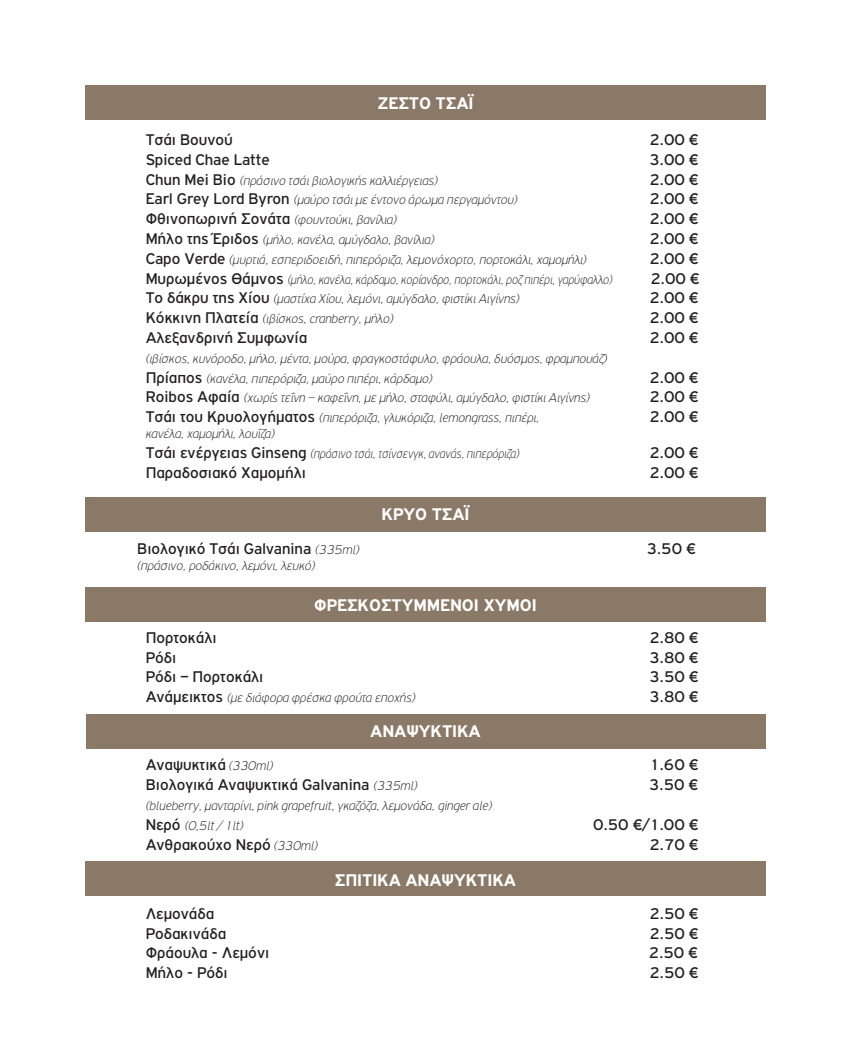
<style>
.page{position:relative;width:851px;height:1063px;background:#fff}
.page>*{position:absolute;margin:0;border:0;box-sizing:border-box;transform-origin:0 0}
.t1{font:700 18px "PF Highway Gothic";color:#fff}
.t2{font:16.5px "PF Highway Gothic";color:#231f20}
.t3{font:italic 100 13.5px "PF Highway Gothic";color:#231f20}
.t4{font:italic 100 13.5px "PF Highway Gothic";color:#231f20;scale:.9 1}
.s1{font-weight:400;font-style:normal;font-size:16.5px}
.s2{font-weight:100;font-style:italic;font-size:13.5px}
</style>
<div class="page">
<div style="left:85px;top:85px;width:680px;height:34px;background:#8a7966"></div>
<div style="left:85px;top:587px;width:680px;height:34px;background:#8a7966"></div>
<div style="left:85px;top:497px;width:680px;height:34px;background:#8a7966"></div>
<div style="left:87px;top:715px;width:678px;height:34px;background:#8a7966"></div>
<div style="left:85px;top:862px;width:680px;height:34px;background:#8a7966"></div>
<p class="t1" style="left:377px;top:93px;width:97px">ΖΕΣΤΟ ΤΣΑΪ</p>
<p class="t2" style="left:146px;top:131px;width:89px">Τσάι Βουνού</p>
<p class="t2" style="left:649px;top:131px;width:51px">2.00 €</p>
<p class="t2" style="left:146px;top:151px;width:125px">Spiced Chae Latte</p>
<p class="t2" style="left:649px;top:151px;width:51px">3.00 €</p>
<p class="t3" style="left:146px;top:174px;width:294px"><span class="s1">Chun Mei Bio</span> (πράσινο τσάι βιολογικής καλλιέργειας)</p>
<p class="t2" style="left:649px;top:170px;width:51px">2.00 €</p>
<p class="t3" style="left:146px;top:193px;width:373px"><span class="s1">Earl Grey Lord Byron</span> (μαύρο τσάι με έντονο άρωμα περγαμόντου)</p>
<p class="t2" style="left:649px;top:190px;width:51px">2.00 €</p>
<p class="t3" style="left:146px;top:213px;width:252px"><span class="s1">Φθινοπωρινή Σονάτα</span> (φουντούκι, βανίλια)</p>
<p class="t2" style="left:649px;top:210px;width:51px">2.00 €</p>
<p class="t3" style="left:146px;top:233px;width:290px"><span class="s1">Μήλο της Έριδος</span> (μήλο, κανέλα, αμύγδαλο, βανίλια)</p>
<p class="t2" style="left:649px;top:230px;width:51px">2.00 €</p>
<p class="t3" style="left:146px;top:253px;width:442px"><span class="s1">Capo Verde</span> (μυρτιά, εσπεριδοειδή, πιπερόριζα, λεμονόχορτο, πορτοκάλι, χαμομήλι)</p>
<p class="t2" style="left:649px;top:250px;width:51px">2.00 €</p>
<p class="t4" style="left:146px;top:273px;width:520px"><span class="s1">Μυρωμένος Θάμνος</span> (μήλο, κανέλα, κάρδαμο, κορίανδρο, πορτοκάλι, ροζ πιπέρι, γαρύφαλλο)</p>
<p class="t2" style="left:650px;top:269px;width:51px">2.00 €</p>
<p class="t3" style="left:146px;top:292px;width:375px"><span class="s1">Το δάκρυ της Χίου</span> (μαστίχα Χίου, λεμόνι, αμύγδαλο, φιστίκι Αιγίνης)</p>
<p class="t2" style="left:649px;top:289px;width:51px">2.00 €</p>
<p class="t3" style="left:146px;top:312px;width:249px"><span class="s1">Κόκκινη Πλατεία</span> (ιβίσκος, cranberry, μήλο)</p>
<p class="t2" style="left:649px;top:309px;width:51px">2.00 €</p>
<p class="t2" style="left:146px;top:329px;width:163px">Αλεξανδρινή Συμφωνία</p>
<p class="t2" style="left:649px;top:329px;width:51px">2.00 €</p>
<p class="t3" style="left:146px;top:352px;width:462px">(ιβίσκος, κυνόροδο, μήλο, μέντα, μούρα, φραγκοστάφυλο, φράουλα, δυόσμος, φραμπουάζ)</p>
<p class="t3" style="left:146px;top:372px;width:288px"><span class="s1">Πρίαπος</span> (κανέλα, πιπερόριζα, μαύρο πιπέρι, κάρδαμο)</p>
<p class="t2" style="left:649px;top:368px;width:51px">2.00 €</p>
<p class="t3" style="left:146px;top:391px;width:445px"><span class="s1">Roibos Αφαία</span> (χωρίς τεΐνη – καφεΐνη, με μήλο, σταφύλι, αμύγδαλο, φιστίκι Αιγίνης)</p>
<p class="t2" style="left:649px;top:388px;width:51px">2.00 €</p>
<p class="t3" style="left:146px;top:411px;width:395px"><span class="s1">Τσάι του Κρυολογήματος</span> (πιπερόριζα, γλυκόριζα, lemongrass, πιπέρι,</p>
<p class="t2" style="left:649px;top:408px;width:51px">2.00 €</p>
<p class="t3" style="left:146px;top:427px;width:131px">κανέλα, χαμομήλι, λουΐζα)</p>
<p class="t4" style="left:146px;top:447px;width:417px"><span class="s1">Τσάι ενέργειας Ginseng</span> (πράσινο τσάι, τσίνσενγκ, ανανάς, πιπερόριζα)</p>
<p class="t2" style="left:649px;top:444px;width:51px">2.00 €</p>
<p class="t2" style="left:146px;top:464px;width:162px">Παραδοσιακό Χαμομήλι</p>
<p class="t2" style="left:649px;top:464px;width:51px">2.00 €</p>
<p class="t1" style="left:381px;top:504px;width:89px">ΚΡΥΟ ΤΣΑΪ</p>
<p class="t2" style="left:137px;top:539px;width:223px">Βιολογικό Τσάι Galvanina <span class="s2">(335ml)</span></p>
<p class="t2" style="left:646px;top:539px;width:51px">3.50 €</p>
<p class="t3" style="left:137px;top:559px;width:179px">(πράσινο, ροδάκινο, λεμόνι, λευκό)</p>
<p class="t1" style="left:314px;top:595px;width:224px">ΦΡΕΣΚΟΣΤΥΜΜΕΝΟΙ ΧΥΜΟΙ</p>
<p class="t2" style="left:146px;top:629px;width:72px">Πορτοκάλι</p>
<p class="t2" style="left:649px;top:629px;width:51px">2.80 €</p>
<p class="t2" style="left:146px;top:648px;width:32px">Ρόδι</p>
<p class="t2" style="left:649px;top:648px;width:51px">3.80 €</p>
<p class="t2" style="left:146px;top:668px;width:119px">Ρόδι – Πορτοκάλι</p>
<p class="t2" style="left:649px;top:668px;width:51px">3.50 €</p>
<p class="t3" style="left:146px;top:691px;width:271px"><span class="s1">Ανάμεικτος</span> (με διάφορα φρέσκα φρούτα εποχής)</p>
<p class="t2" style="left:649px;top:688px;width:51px">3.80 €</p>
<p class="t1" style="left:370px;top:721px;width:112px">ΑΝΑΨΥΚΤΙΚΑ</p>
<p class="t2" style="left:146px;top:756px;width:129px">Αναψυκτικά <span class="s2">(330ml)</span></p>
<p class="t2" style="left:649px;top:756px;width:51px">1.60 €</p>
<p class="t2" style="left:146px;top:776px;width:273px">Βιολογικά Aναψυκτικά Galvanina <span class="s2">(335ml)</span></p>
<p class="t2" style="left:649px;top:776px;width:51px">3.50 €</p>
<p class="t3" style="left:146px;top:799px;width:348px">(blueberry, μανταρίνι, pink grapefruit, γκαζόζα, λεμονάδα, ginger ale)</p>
<p class="t3" style="left:146px;top:819px;width:99px"><span class="s1">Νερό</span> (0,5lt / 1lt)</p>
<p class="t2" style="left:593px;top:816px;width:107px">0.50 €/1.00 €</p>
<p class="t2" style="left:146px;top:835px;width:173px">Ανθρακούχο Νερό <span class="s2">(330ml)</span></p>
<p class="t2" style="left:649px;top:835px;width:51px">2.70 €</p>
<p class="t1" style="left:335px;top:870px;width:182px">ΣΠΙΤΙΚΑ ΑΝΑΨΥΚΤΙΚΑ</p>
<p class="t2" style="left:146px;top:905px;width:70px">Λεμονάδα</p>
<p class="t2" style="left:649px;top:905px;width:51px">2.50 €</p>
<p class="t2" style="left:146px;top:924px;width:82px">Ροδακινάδα</p>
<p class="t2" style="left:649px;top:924px;width:51px">2.50 €</p>
<p class="t2" style="left:146px;top:944px;width:125px">Φράουλα - Λεμόνι</p>
<p class="t2" style="left:648px;top:944px;width:51px">2.50 €</p>
<p class="t2" style="left:146px;top:964px;width:83px">Μήλο - Ρόδι</p>
<p class="t2" style="left:649px;top:964px;width:51px">2.50 €</p>
</div>
